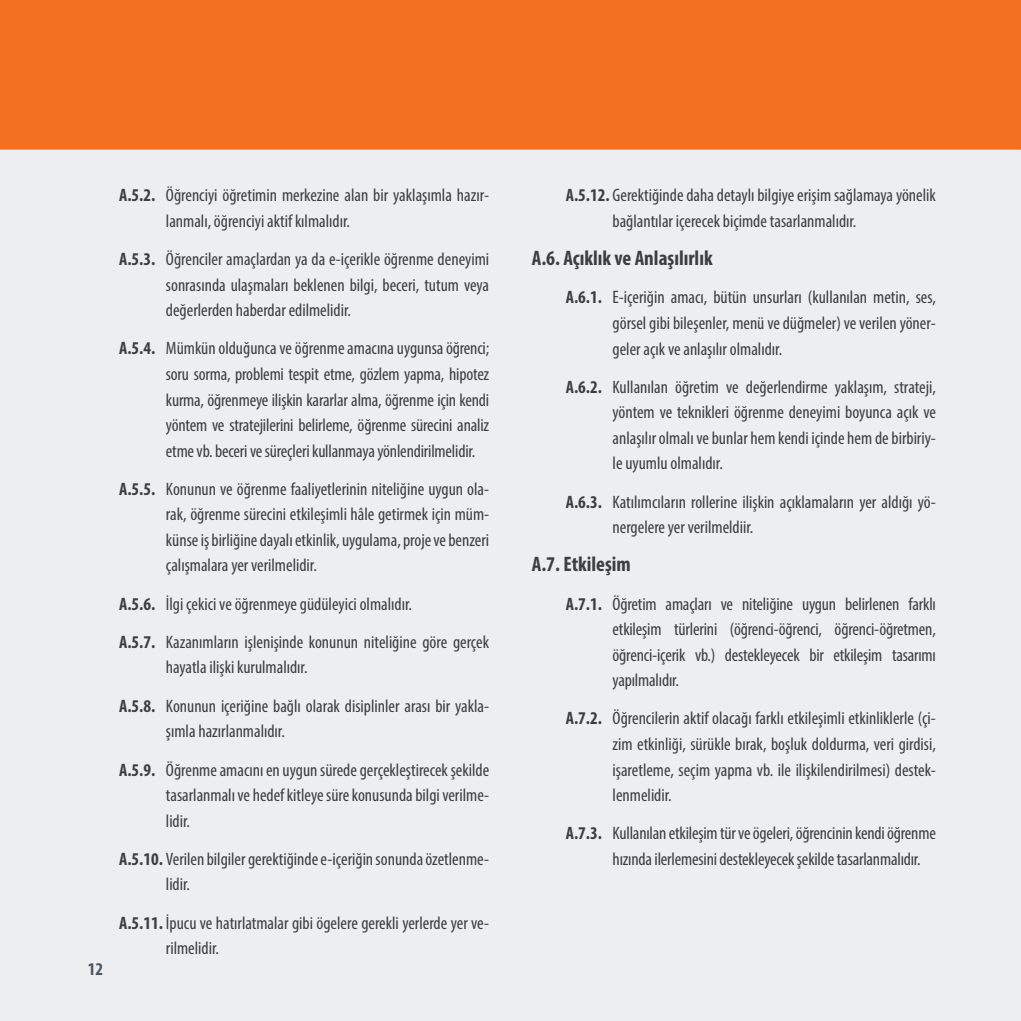
<style>
.page{position:relative;width:1021px;height:1021px;background:#fff}
.page>*{position:absolute;margin:0;border:0;box-sizing:border-box;transform-origin:0 0}
.t1{font:700 condensed 21px "Myriad Pro";color:#3e3e3f}
.t2{font:condensed 18px/25.5px "Myriad Pro";color:#3e3e3f}
.t3{font:700 condensed 18px "Myriad Pro";color:#475764}
.s1{font-weight:700}
</style>
<div class="page">
<div style="left:0;top:0;width:1020px;height:1020px;background:#eceeef"></div>
<hr style="left:1020px;top:0;width:1px;height:1020px;background:#475764">
<div style="left:0;top:0;width:1020px;height:150px;background:#f36f22"></div>
<svg style="left:1020px;top:0;width:1px;height:150px"></svg>
<p class="t3" style="left:88px;top:957px;width:17px">12</p>
<p class="t2" style="left:166px;top:182px;width:325px;text-indent:-47px"><span class="s1">A.5.2.</span> Öğrenciyi öğretimin merkezine alan bir yaklaşımla hazır&shy;lanmalı, öğrenciyi aktif kılmalıdır.</p>
<p class="t2" style="left:166px;top:246px;width:325px;text-align:justify;text-indent:-47px"><span class="s1">A.5.3.</span> Öğrenciler amaçlardan ya da e-içerikle öğrenme deneyimi sonrasında ulaşmaları beklenen bilgi, beceri, tutum veya değerlerden haberdar edilmelidir.</p>
<p class="t2" style="left:166px;top:335px;width:325px;text-align:justify;text-indent:-47px"><span class="s1">A.5.4.</span> Mümkün olduğunca ve öğrenme amacına uygunsa öğrenci; soru sorma, problemi tespit etme, gözlem yapma, hipotez kurma, öğrenmeye ilişkin kararlar alma, öğrenme için kendi yöntem ve stratejilerini belirleme, öğrenme sürecini analiz etme vb. beceri ve süreçleri kullanmaya yönlendirilmelidir.</p>
<p class="t2" style="left:166px;top:476px;width:325px;text-align:justify;text-indent:-47px"><span class="s1">A.5.5.</span> Konunun ve öğrenme faaliyetlerinin niteliğine uygun ola&shy;rak, öğrenme sürecini etkileşimli hâle getirmek için müm&shy;künse iş birliğine dayalı etkinlik, uygulama, proje ve benzeri çalışmalara yer verilmelidir.</p>
<p class="t2" style="left:119px;top:584px;width:371px;line-height:38.2px"><span class="s1">A.5.6.</span> İlgi çekici ve öğrenmeye güdüleyici olmalıdır.<br><span class="s1">A.5.7.</span> Kazanımların işlenişinde konunun niteliğine göre gerçek</p>
<p class="t2" style="left:119px;top:648px;width:371px;line-height:38.2px;text-indent:47px">hayatla ilişki kurulmalıdır.<br><span class="s1">A.5.8.</span> Konunun içeriğine bağlı olarak disiplinler arası bir yakla-</p>
<p class="t2" style="left:119px;top:712px;width:371px;line-height:38.2px;text-indent:47px">şımla hazırlanmalıdır.<br><span class="s1">A.5.9.</span> Öğrenme amacını en uygun sürede gerçekleştirecek şekilde</p>
<p class="t2" style="left:166px;top:782px;width:325px">tasarlanmalı ve hedef kitleye süre konusunda bilgi verilme&shy;lidir.</p>
<p class="t2" style="left:166px;top:845px;width:325px;text-indent:-47px"><span class="s1">A.5.10.</span> Verilen bilgiler gerektiğinde e-içeriğin sonunda özetlenme&shy;lidir.</p>
<p class="t2" style="left:166px;top:909px;width:325px;text-indent:-47px"><span class="s1">A.5.11.</span> İpucu ve hatırlatmalar gibi ögelere gerekli yerlerde yer ve&shy;rilmelidir.</p>
<p class="t2" style="left:612px;top:182px;width:325px;text-indent:-47px"><span class="s1">A.5.12.</span> Gerektiğinde daha detaylı bilgiye erişim sağlamaya yönelik bağlantılar içerecek biçimde tasarlanmalıdır.</p>
<p class="t1" style="left:531px;top:245px;width:182px">A.6. Açıklık ve Anlaşılırlık</p>
<p class="t2" style="left:612px;top:284px;width:325px;text-align:justify;text-indent:-47px"><span class="s1">A.6.1.</span> E-içeriğin amacı, bütün unsurları (kullanılan metin, ses, görsel gibi bileşenler, menü ve düğmeler) ve verilen yöner&shy;geler açık ve anlaşılır olmalıdır.</p>
<p class="t2" style="left:612px;top:374px;width:325px;text-align:justify;text-indent:-47px"><span class="s1">A.6.2.</span> Kullanılan öğretim ve değerlendirme yaklaşım, strateji, yöntem ve teknikleri öğrenme deneyimi boyunca açık ve anlaşılır olmalı ve bunlar hem kendi içinde hem de birbiriy&shy;le uyumlu olmalıdır.</p>
<p class="t2" style="left:612px;top:488px;width:325px;text-indent:-47px"><span class="s1">A.6.3.</span> Katılımcıların rollerine ilişkin açıklamaların yer aldığı yö&shy;nergelere yer verilmeldiir.</p>
<p class="t1" style="left:531px;top:551px;width:101px">A.7. Etkileşim</p>
<p class="t2" style="left:612px;top:590px;width:325px;text-align:justify;text-indent:-47px"><span class="s1">A.7.1.</span> Öğretim amaçları ve niteliğine uygun belirlenen farklı etkileşim türlerini (öğrenci-öğrenci, öğrenci-öğretmen, öğrenci-içerik vb.) destekleyecek bir etkileşim tasarımı yapılmalıdır.</p>
<p class="t2" style="left:612px;top:705px;width:325px;text-align:justify;text-indent:-47px"><span class="s1">A.7.2.</span> Öğrencilerin aktif olacağı farklı etkileşimli etkinliklerle (çi&shy;zim etkinliği, sürükle bırak, boşluk doldurma, veri girdisi, işaretleme, seçim yapma vb. ile ilişkilendirilmesi) destek&shy;lenmelidir.</p>
<p class="t2" style="left:612px;top:820px;width:325px;text-indent:-47px"><span class="s1">A.7.3.</span> Kullanılan etkileşim tür ve ögeleri, öğrencinin kendi öğrenme hızında ilerlemesini destekleyecek şekilde tasarlanmalıdır.</p>
</div>
